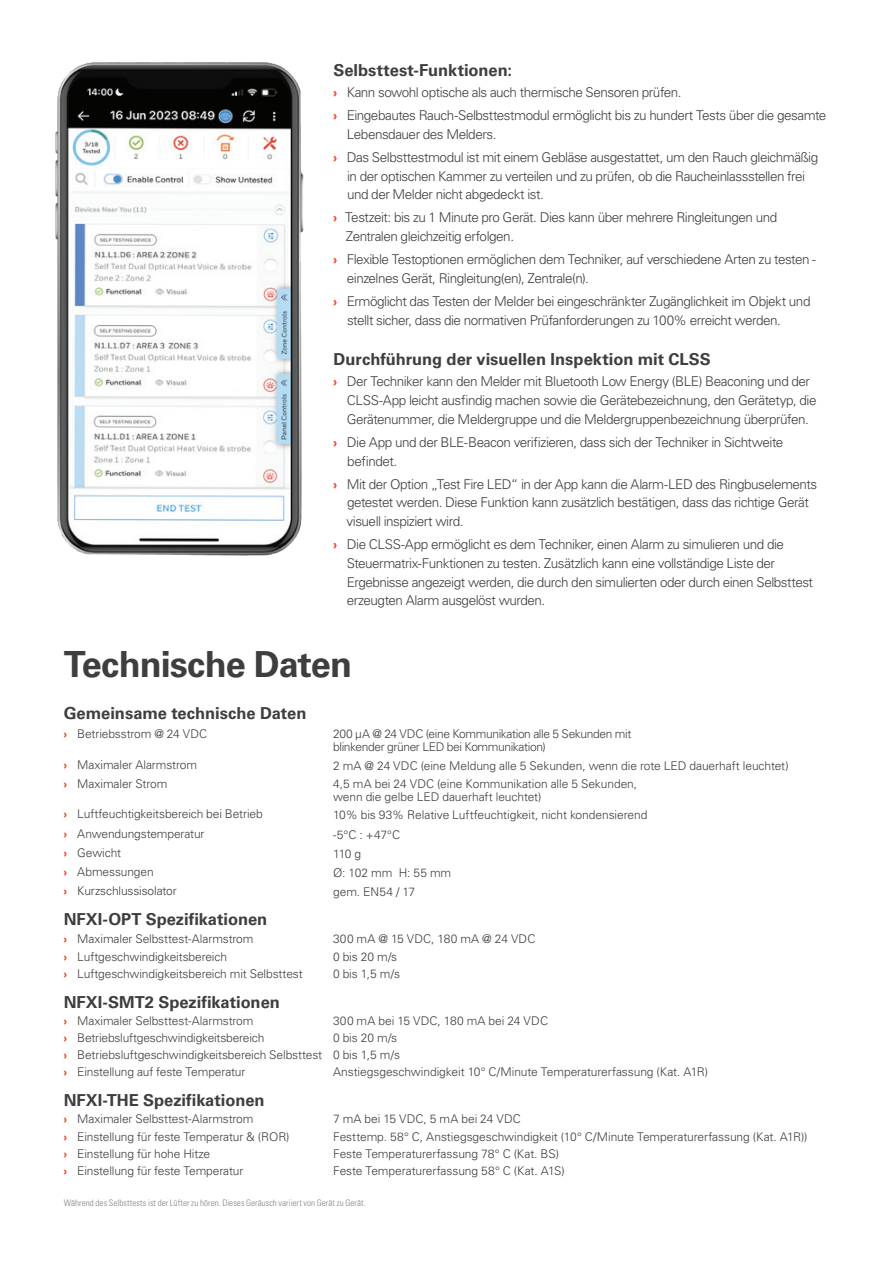
<style>
.page{position:relative;width:893px;height:1263px;background:#fff}
.page>*{position:absolute;margin:0;border:0;box-sizing:border-box;transform-origin:0 0}
.t1{font:700 36px "Univers LT Std";letter-spacing:-.02em;color:#3e3e3f}
.t2{font:700 16.5px "Univers LT Std";color:#3e3e3f}
.t3{font:300 13.5px/18.8px "Univers LT Std";letter-spacing:-.035em;color:#3e3e3f}
.t4{font:300 12px/17.2px "Univers LT Std";letter-spacing:-.01em;color:#3e3e3f}
.t5{font:300 12px/13.5px "Univers LT Std";letter-spacing:-.035em;color:#3e3e3f}
.t6{font:300 12px "Univers LT Std";letter-spacing:.01em;color:#3e3e3f}
.t7{font:300 12px "Univers LT Std";letter-spacing:.015em;color:#3e3e3f}
.t8{font:300 condensed 9px "Univers LT Std";letter-spacing:.005em;color:#808285}
.s1{font-weight:700;color:#ef4c2f}
</style>
<div class="page">
<img style="left:55px;top:62px;width:249px;height:494px">
<p class="t2" style="left:333px;top:60px;width:180px">Selbsttest-Funktionen:</p>
<p class="t3" style="left:333px;top:81px;width:495px;line-height:23px"><span class="s1">›</span> Kann sowohl optische als auch thermische Sensoren prüfen.<br><span class="s1">›</span> Eingebautes Rauch-Selbsttestmodul ermöglicht bis zu hundert Tests über die gesamte</p>
<p class="t3" style="left:333px;top:123px;width:486px;line-height:23px;text-indent:13px">Lebensdauer des Melders.<br><span class="s1">›</span> Das Selbsttestmodul ist mit einem Gebläse ausgestattet, um den Rauch gleichmäßig</p>
<p class="t3" style="left:347px;top:167px;width:460px">in der optischen Kammer zu verteilen und zu prüfen, ob die Raucheinlassstellen frei und der Melder nicht abgedeckt ist.</p>
<p class="t3" style="left:346px;top:208px;width:433px;text-indent:-12px"><span class="s1">›</span> Testzeit: bis zu 1 Minute pro Gerät. Dies kann über mehrere Ringleitungen und<br>Zentralen gleichzeitig erfolgen.</p>
<p class="t3" style="left:347px;top:250px;width:471px;text-indent:-14px"><span class="s1">›</span> Flexible Testoptionen ermöglichen dem Techniker, auf verschiedene Arten zu testen - einzelnes Gerät, Ringleitung(en), Zentrale(n).</p>
<p class="t3" style="left:347px;top:292px;width:465px;text-indent:-14px"><span class="s1">›</span> Ermöglicht das Testen der Melder bei eingeschränkter Zugänglichkeit im Objekt und stellt sicher, dass die normativen Prüfanforderungen zu 100% erreicht werden.</p>
<p class="t2" style="left:334px;top:349px;width:379px">Durchführung der visuellen Inspektion mit CLSS</p>
<p class="t3" style="left:347px;top:372px;width:471px;text-indent:-13px"><span class="s1">›</span> Der Techniker kann den Melder mit Bluetooth Low Energy (BLE) Beaconing und der<br>CLSS-App leicht ausfindig machen sowie die Gerätebezeichnung, den Gerätetyp, die<br>Gerätenummer, die Meldergruppe und die Meldergruppenbezeichnung überprüfen.</p>
<p class="t3" style="left:347px;top:433px;width:438px;text-indent:-14px"><span class="s1">›</span> Die App und der BLE-Beacon verifizieren, dass sich der Techniker in Sichtweite befindet.</p>
<p class="t3" style="left:347px;top:475px;width:472px;text-indent:-13px"><span class="s1">›</span> Mit der Option „Test Fire LED“ in der App kann die Alarm-LED des Ringbuselements getestet werden. Diese Funktion kann zusätzlich bestätigen, dass das richtige Gerät visuell inspiziert wird.</p>
<p class="t3" style="left:347px;top:535px;width:468px;text-indent:-13px"><span class="s1">›</span> Die CLSS-App ermöglicht es dem Techniker, einen Alarm zu simulieren und die Steuermatrix-Funktionen zu testen. Zusätzlich kann eine vollständige Liste der Ergebnisse angezeigt werden, die durch den simulierten oder durch einen Selbsttest erzeugten Alarm ausgelöst wurden.</p>
<h1 class="t1" style="left:64px;top:643px;width:290px">Technische Daten</h1>
<p class="t2" style="left:64px;top:703px;width:244px">Gemeinsame technische Daten</p>
<p class="t4" style="left:64px;top:725px;width:145px"><span class="s1">›</span> Betriebsstrom @ 24 VDC</p>
<p class="t5" style="left:333px;top:727px;width:300px">200 µA @ 24 VDC (eine Kommunikation alle 5 Sekunden mit blinkender grüner LED bei Kommunikation)</p>
<p class="t4" style="left:64px;top:756px;width:135px"><span class="s1">›</span> Maximaler Alarmstrom</p>
<p class="t4" style="left:333px;top:757px;width:457px">2 mA @ 24 VDC (eine Meldung alle 5 Sekunden, wenn die rote LED dauerhaft leuchtet)</p>
<p class="t4" style="left:64px;top:775px;width:105px"><span class="s1">›</span> Maximaler Strom</p>
<p class="t4" style="left:333px;top:777px;width:306px;line-height:13.5px">4,5 mA bei 24 VDC (eine Kommunikation alle 5 Sekunden, wenn die gelbe LED dauerhaft leuchtet)</p>
<p class="t4" style="left:64px;top:805px;width:200px"><span class="s1">›</span> Luftfeuchtigkeitsbereich bei Betrieb</p>
<p class="t4" style="left:333px;top:806px;width:316px">10% bis 93% Relative Luftfeuchtigkeit, nicht kondensierend</p>
<p class="t4" style="left:64px;top:825px;width:142px"><span class="s1">›</span> Anwendungstemperatur</p>
<p class="t4" style="left:333px;top:826px;width:69px">-5°C : +47°C</p>
<p class="t4" style="left:64px;top:844px;width:59px"><span class="s1">›</span> Gewicht</p>
<p class="t4" style="left:333px;top:845px;width:30px">110 g</p>
<p class="t4" style="left:64px;top:863px;width:91px"><span class="s1">›</span> Abmessungen</p>
<p class="t4" style="left:333px;top:864px;width:120px">Ø: 102 mm H: 55 mm</p>
<p class="t4" style="left:64px;top:882px;width:115px"><span class="s1">›</span> Kurzschlussisolator</p>
<p class="t4" style="left:333px;top:883px;width:83px">gem. EN54 / 17</p>
<p class="t2" style="left:64px;top:909px;width:205px">NFXI-OPT Spezifikationen</p>
<p class="t4" style="left:64px;top:930px;width:191px"><span class="s1">›</span> Maximaler Selbsttest-Alarmstrom</p>
<p class="t7" style="left:333px;top:932px;width:204px">300 mA @ 15 VDC, 180 mA @ 24 VDC</p>
<p class="t4" style="left:64px;top:948px;width:165px"><span class="s1">›</span> Luftgeschwindigkeitsbereich</p>
<p class="t4" style="left:333px;top:948px;width:66px">0 bis 20 m/s</p>
<p class="t4" style="left:64px;top:965px;width:240px"><span class="s1">›</span> Luftgeschwindigkeitsbereich mit Selbsttest</p>
<p class="t4" style="left:333px;top:965px;width:68px">0 bis 1,5 m/s</p>
<p class="t2" style="left:64px;top:992px;width:218px">NFXI-SMT2 Spezifikationen</p>
<p class="t4" style="left:64px;top:1012px;width:191px"><span class="s1">›</span> Maximaler Selbsttest-Alarmstrom</p>
<p class="t6" style="left:333px;top:1013px;width:216px">300 mA bei 15 VDC, 180 mA bei 24 VDC</p>
<p class="t4" style="left:64px;top:1029px;width:202px"><span class="s1">›</span> Betriebsluftgeschwindigkeitsbereich</p>
<p class="t4" style="left:64px;top:1029px;width:338px;text-indent:269px">0 bis 20 m/s <span class="s1">›</span> Betriebsluftgeschwindigkeitsbereich Selbsttest 0 bis 1,5 m/s <span class="s1">›</span> Einstellung auf feste Temperatur</p>
<p class="t4" style="left:333px;top:1063px;width:377px">Anstiegsgeschwindigkeit 10° C/Minute Temperaturerfassung (Kat. A1R)</p>
<p class="t2" style="left:64px;top:1091px;width:202px">NFXI-THE Spezifikationen</p>
<p class="t4" style="left:64px;top:1110px;width:191px"><span class="s1">›</span> Maximaler Selbsttest-Alarmstrom</p>
<p class="t4" style="left:333px;top:1110px;width:189px">7 mA bei 15 VDC, 5 mA bei 24 VDC</p>
<p class="t4" style="left:64px;top:1128px;width:227px"><span class="s1">›</span> Einstellung für feste Temperatur &amp; (ROR)</p>
<p class="t4" style="left:333px;top:1128px;width:476px">Festtemp. 58° C, Anstiegsgeschwindigkeit (10° C/Minute Temperaturerfassung (Kat. A1R))</p>
<p class="t4" style="left:64px;top:1145px;width:148px"><span class="s1">›</span> Einstellung für hohe Hitze</p>
<p class="t4" style="left:333px;top:1145px;width:228px">Feste Temperaturerfassung 78° C (Kat. BS)</p>
<p class="t4" style="left:64px;top:1162px;width:181px"><span class="s1">›</span> Einstellung für feste Temperatur</p>
<p class="t4" style="left:333px;top:1162px;width:233px">Feste Temperaturerfassung 58° C (Kat. A1S)</p>
<p class="t8" style="left:64px;top:1197px;width:304px">Während des Selbsttests ist der Lüfter zu hören. Dieses Geräusch variiert von Gerät zu Gerät.</p>
</div>
